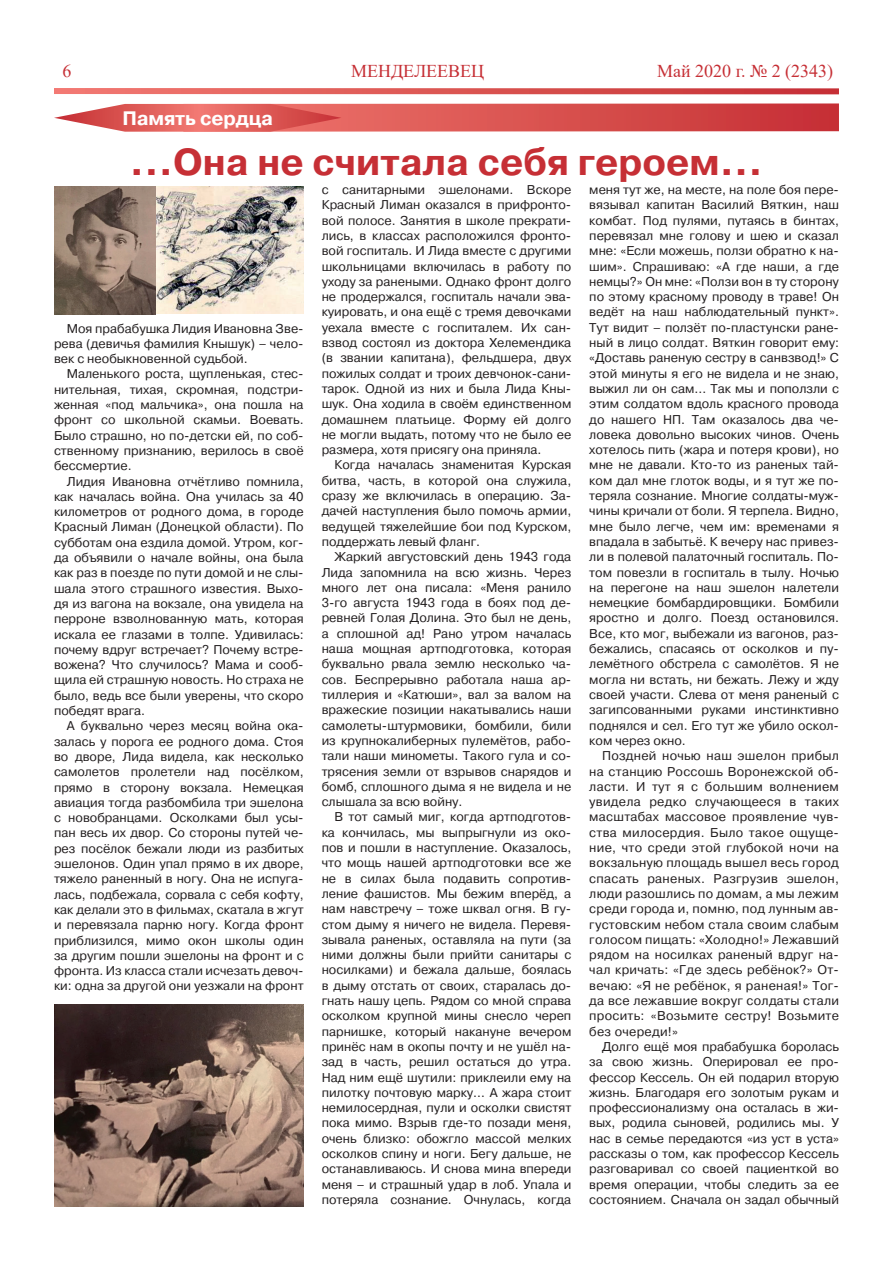
<style>
.page{position:relative;width:893px;height:1263px;background:#fff}
.page>*{position:absolute;margin:0;border:0;box-sizing:border-box;transform-origin:0 0}
.t1{font:700 37.5px "Pragmatica C";color:#c62f35}
.t2{font:700 19.5px "Pragmatica C";letter-spacing:-.01em;color:#fff}
.t3{font:18px "Times New Roman";color:#c62f35}
.t4{font:12.75px/15.3px "Pragmatica C";color:#231f20;text-align:justify}
</style>
<div class="page">
<svg style="left:183px;top:103px;width:656px;height:29px;background:#d75554"></svg>
<svg style="left:54px;top:104px;width:287px;height:28px;background:#e57470"></svg>
<svg style="left:54px;top:88px;width:785px;height:6px;background:#dc5b59"></svg>
<img style="left:54px;top:1005px;width:250px;height:202px">
<img style="left:155px;top:186px;width:149px;height:128px">
<img style="left:54px;top:186px;width:101px;height:128px">
<h3 class="t3" style="left:63px;top:59px;width:10px">6</h3>
<h3 class="t3" style="left:351px;top:59px;width:135px">МЕНДЕЛЕЕВЕЦ</h3>
<h3 class="t3" style="left:657px;top:59px;width:178px">Май 2020 г. № 2 (2343)</h3>
<h2 class="t2" style="left:122px;top:107px;width:152px">Память сердца</h2>
<h1 class="t1" style="left:130px;top:141px;width:634px">...Она не считала себя героем...</h1>
<p class="t4" style="left:54px;top:321px;width:251px;text-indent:13px">Моя прабабушка Лидия Ивановна Зве&shy;рева (девичья фамилия Кнышук) – чело&shy;век с необыкновенной судьбой.</p>
<p class="t4" style="left:54px;top:366px;width:251px;text-indent:13px">Маленького роста, щупленькая, стес&shy;нительная, тихая, скромная, подстри&shy;женная «под мальчика», она пошла на фронт cо школьной скамьи. Воевать.<br>Было страшно, но по-детски ей, по соб&shy;ственному признанию, верилось в своё бессмертие.</p>
<p class="t4" style="left:54px;top:474px;width:251px;text-indent:13px">Лидия Ивановна отчётливо помнила, как началась война. Она училась за 40 километров от родного дома, в городе Красный Лиман (Донецкой области). По субботам она ездила домой. Утром, ког&shy;да объявили о начале войны, она была как раз в поезде по пути домой и не слы&shy;шала этого страшного известия. Выхо&shy;дя из вагона на вокзале, она увидела на перроне взволнованную мать, которая искала ее глазами в толпе. Удивилась: почему вдруг встречает? Почему встре&shy;вожена? Что случилось? Мама и сооб&shy;щила ей страшную новость. Но страха не было, ведь все были уверены, что скоро победят врага.</p>
<p class="t4" style="left:54px;top:718px;width:251px;text-indent:13px">А буквально через месяц война ока&shy;залась у порога ее родного дома. Стоя во дворе, Лида видела, как несколько самолетов пролетели над посёлком, прямо в сторону вокзала. Немецкая авиация тогда разбомбила три эшелона с новобранцами. Осколками был усы&shy;пан весь их двор. Со стороны путей че&shy;рез посёлок бежали люди из разбитых эшелонов. Один упал прямо в их дворе, тяжело раненный в ногу. Она не испуга&shy;лась, подбежала, сорвала с себя кофту, как делали это в фильмах, скатала в жгут и перевязала парню ногу. Когда фронт приблизился, мимо окон школы один за другим пошли эшелоны на фронт и с фронта. Из класса стали исчезать девоч&shy;ки: одна за другой они уезжали на фронт</p>
<p class="t4" style="left:322px;top:182px;width:251px">с санитарными эшелонами. Вскоре Красный Лиман оказался в прифронто&shy;вой полосе. Занятия в школе прекрати&shy;лись, в классах расположился фронто&shy;вой госпиталь. И Лида вместе с другими школьницами включилась в работу по уходу за ранеными. Однако фронт долго не продержался, госпиталь начали эва&shy;куировать, и она ещё с тремя девочками уехала вместе с госпиталем. Их сан&shy;взвод состоял из доктора Хелемендика (в звании капитана), фельдшера, двух пожилых солдат и троих девчонок-сани&shy;тарок. Одной из них и была Лида Кны&shy;шук. Она ходила в своём единственном домашнем платьице. Форму ей долго не могли выдать, потому что не было ее размера, хотя присягу она приняла.</p>
<p class="t4" style="left:322px;top:457px;width:251px;text-indent:13px">Когда началась знаменитая Курская битва, часть, в которой она служила, сразу же включилась в операцию. За&shy;дачей наступления было помочь армии, ведущей тяжелейшие бои под Курском, поддержать левый фланг.</p>
<p class="t4" style="left:322px;top:549px;width:251px;text-indent:13px">Жаркий августовский день 1943 года Лида запомнила на всю жизнь. Через много лет она писала: «Меня ранило 3-го августа 1943 года в боях под де&shy;ревней Голая Долина. Это был не день, а сплошной ад! Рано утром началась наша мощная артподготовка, которая буквально рвала землю несколько ча&shy;сов. Беспрерывно работала наша ар&shy;тиллерия и «Катюши», вал за валом на вражеские позиции накатывались наши самолеты-штурмовики, бомбили, били из крупнокалиберных пулемётов, рабо&shy;тали наши минометы. Такого гула и со&shy;трясения земли от взрывов снарядов и бомб, сплошного дыма я не видела и не слышала за всю войну.</p>
<p class="t4" style="left:322px;top:809px;width:251px;text-indent:13px">В тот самый миг, когда артподготов&shy;ка кончилась, мы выпрыгнули из око&shy;пов и пошли в наступление. Оказалось, что мощь нашей артподготовки все же не в силах была подавить сопротив&shy;ление фашистов. Мы бежим вперёд, а нам навстречу – тоже шквал огня. В гу&shy;стом дыму я ничего не видела. Перевя&shy;зывала раненых, оставляла на пути (за ними должны были прийти санитары с носилками) и бежала дальше, боялась в дыму отстать от своих, старалась до&shy;гнать нашу цепь. Рядом со мной справа осколком крупной мины снесло череп парнишке, который накануне вечером принёс нам в окопы почту и не ушёл на&shy;зад в часть, решил остаться до утра.<br>Над ним ещё шутили: приклеили ему на пилотку почтовую марку… А жара стоит немилосердная, пули и осколки свистят пока мимо. Взрыв где-то позади меня, очень близко: обожгло массой мелких осколков спину и ноги. Бегу дальше, не останавливаюсь. И снова мина впереди меня – и страшный удар в лоб. Упала и потеряла сознание. Очнулась, когда</p>
<p class="t4" style="left:589px;top:182px;width:251px">меня тут же, на месте, на поле боя пере&shy;вязывал капитан Василий Вяткин, наш комбат. Под пулями, путаясь в бинтах, перевязал мне голову и шею и сказал мне: «Если можешь, ползи обратно к на&shy;шим». Спрашиваю: «А где наши, а где немцы?» Он мне: «Ползи вон в ту сторону по этому красному проводу в траве! Он ведёт на наш наблюдательный пункт».<br>Тут видит – ползёт по-пластунски ране&shy;ный в лицо солдат. Вяткин говорит ему: «Доставь раненую сестру в санвзвод!» С этой минуты я его не видела и не знаю, выжил ли он сам… Так мы и поползли с этим солдатом вдоль красного провода до нашего НП. Там оказалось два че&shy;ловека довольно высоких чинов. Очень хотелось пить (жара и потеря крови), но мне не давали. Кто-то из раненых тай&shy;ком дал мне глоток воды, и я тут же по&shy;теряла сознание. Многие солдаты-муж&shy;чины кричали от боли. Я терпела. Видно, мне было легче, чем им: временами я впадала в забытьё. К вечеру нас привез&shy;ли в полевой палаточный госпиталь. По&shy;том повезли в госпиталь в тылу. Ночью на перегоне на наш эшелон налетели немецкие бомбардировщики. Бомбили яростно и долго. Поезд остановился.<br>Все, кто мог, выбежали из вагонов, раз&shy;бежались, спасаясь от осколков и пу&shy;лемётного обстрела с самолётов. Я не могла ни встать, ни бежать. Лежу и жду своей участи. Слева от меня раненый с загипсованными руками инстинктивно поднялся и сел. Его тут же убило оскол&shy;ком через окно.</p>
<p class="t4" style="left:589px;top:748px;width:251px;text-indent:13px">Поздней ночью наш эшелон прибыл на станцию Россошь Воронежской об&shy;ласти. И тут я с большим волнением увидела редко случающееся в таких масштабах массовое проявление чув&shy;ства милосердия. Было такое ощуще&shy;ние, что среди этой глубокой ночи на вокзальную площадь вышел весь город спасать раненых. Разгрузив эшелон, люди разошлись по домам, а мы лежим среди города и, помню, под лунным ав&shy;густовским небом стала своим слабым голосом пищать: «Холодно!» Лежавший рядом на носилках раненый вдруг на&shy;чал кричать: «Где здесь ребёнок?» От&shy;вечаю: «Я не ребёнок, я раненая!» Тог&shy;да все лежавшие вокруг солдаты стали просить: «Возьмите сестру! Возьмите без очереди!»</p>
<p class="t4" style="left:589px;top:1039px;width:251px;text-indent:13px">Долго ещё моя прабабушка боролась за свою жизнь. Оперировал ее про&shy;фессор Кессель. Он ей подарил вторую жизнь. Благодаря его золотым рукам и профессионализму она осталась в жи&shy;вых, родила сыновей, родились мы. У нас в семье передаются «из уст в уста» рассказы о том, как профессор Кессель разговаривал со своей пациенткой во время операции, чтобы следить за ее состоянием. Сначала он задал обычный</p>
</div>
